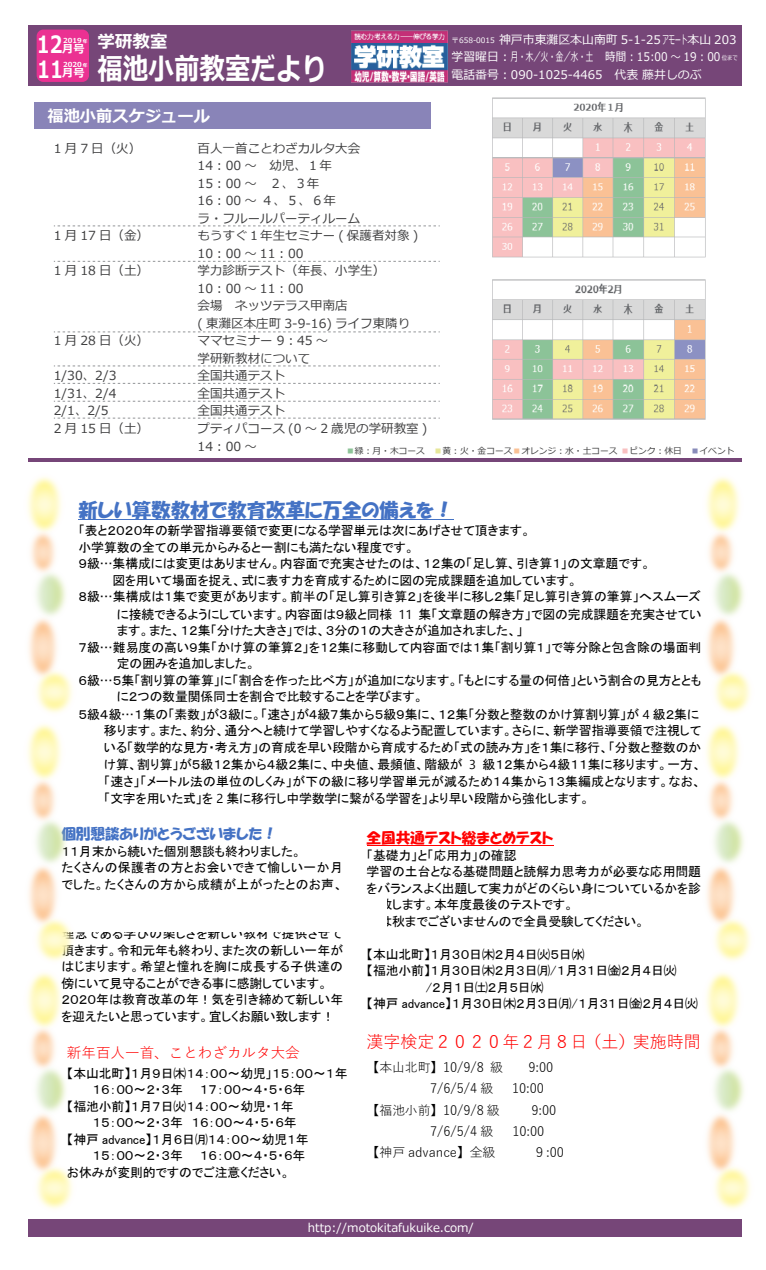
<style>
.page{position:relative;width:766px;height:1270px;background:#fff}
.page>*{position:absolute;margin:0;border:0;box-sizing:border-box;transform-origin:0 0}
.t1{font:700 30px "Meiryo";color:#fff;scale:.85 1}
.t2{font:700 23.75px "Meiryo";color:#fff;scale:.8 1}
.t3{font:19.38px "HGP Soei Kakupoptai";color:#4472c4}
.t4{font:700 17.5px "Meiryo";color:#fff}
.t5{font:17px "Yu Gothic";color:#f00}
.t6{font:700 16.25px "Meiryo";color:#fff}
.t7{font:14.5px "HGP Soei Kakupoptai";color:#4472c4}
.t8{font:14.5px "Yu Gothic";color:#f00}
.t9{font:14.5px "HGP Soei Kakupoptai";color:#f00}
.t10{font:12.88px/16.5px "MS P Gothic";color:#000}
.t11{font:12.88px "Yu Gothic";letter-spacing:-.01em;color:#000}
.t12{font:12.88px/16.5px "MS P Gothic";letter-spacing:.02em;color:#000}
.t13{font:12.88px "MS P Gothic";letter-spacing:-.02em;color:#000}
.t14{font:12.5px/17.5px "Meiryo";color:#3e3e3f}
.t15{font:11.88px/17.5px "Meiryo";color:#fff}
.t16{font:700 11.25px "Meiryo";color:#fff}
.t17{font:8.75px "Meiryo";color:#3e3e3f}
.t18{font:700 6.88px "Meiryo";color:#fff}
.s1{font-size:4.62px}
.s2{font-size:7.5px}
.s3{font-size:6.25px}
.s4{color:#8dc398}
.s5{color:#e7e79a}
.s6{color:#fac195}
.s7{color:#f9c0c1}
.s8{color:#898cba}
</style>
<div class="page">
<hr style="left:366px;top:844px;width:187px;height:1px;background:#f00">
<hr style="left:78px;top:519px;width:375px;height:1px;background:#4472c4">
<img style="left:29px;top:477px;width:31px;height:14px">
<img style="left:27px;top:491px;width:34px;height:39px">
<img style="left:30px;top:530px;width:28px;height:46px">
<img style="left:31px;top:576px;width:35px;height:54px">
<img style="left:28px;top:630px;width:43px;height:53px">
<img style="left:29px;top:683px;width:43px;height:55px">
<img style="left:27px;top:738px;width:34px;height:40px">
<img style="left:30px;top:778px;width:29px;height:46px">
<img style="left:31px;top:824px;width:35px;height:53px">
<img style="left:28px;top:877px;width:43px;height:54px">
<img style="left:30px;top:931px;width:42px;height:55px">
<img style="left:27px;top:986px;width:34px;height:40px">
<img style="left:30px;top:1026px;width:29px;height:46px">
<img style="left:31px;top:1072px;width:35px;height:53px">
<img style="left:28px;top:1125px;width:86px;height:112px">
<img style="left:708px;top:458px;width:34px;height:33px">
<img style="left:706px;top:491px;width:34px;height:39px">
<img style="left:708px;top:530px;width:28px;height:46px">
<img style="left:709px;top:576px;width:35px;height:54px">
<img style="left:706px;top:630px;width:43px;height:53px">
<img style="left:708px;top:683px;width:42px;height:55px">
<img style="left:706px;top:738px;width:34px;height:40px">
<img style="left:708px;top:778px;width:29px;height:46px">
<img style="left:709px;top:824px;width:35px;height:53px">
<img style="left:706px;top:877px;width:43px;height:54px">
<img style="left:708px;top:931px;width:42px;height:55px">
<img style="left:706px;top:986px;width:34px;height:40px">
<img style="left:708px;top:1026px;width:29px;height:46px">
<img style="left:709px;top:1072px;width:35px;height:53px">
<img style="left:672px;top:1125px;width:78px;height:112px">
<div style="left:28px;top:25px;width:713px;height:61px;background:#764678"></div>
<div style="left:37px;top:30px;width:52px;height:52px;background:#eb3192;border-radius:7px"></div>
<img style="left:351px;top:30px;width:96px;height:52px">
<div style="left:35px;top:102px;width:395px;height:26px;background:#8984b8"></div>
<div style="left:28px;top:1218px;width:713px;height:18px;background:#764678"></div>
<hr style="left:28px;top:458px;width:713px;height:4px;background:#764678">
<svg style="left:54px;top:331px;width:385px;height:1px"></svg>
<svg style="left:54px;top:365px;width:385px;height:1px"></svg>
<svg style="left:54px;top:401px;width:385px;height:1px"></svg>
<svg style="left:54px;top:383px;width:385px;height:1px"></svg>
<svg style="left:54px;top:418px;width:385px;height:1px"></svg>
<svg style="left:54px;top:261px;width:385px;height:1px"></svg>
<svg style="left:54px;top:225px;width:385px;height:1px"></svg>
<img style="left:492px;top:97px;width:214px;height:323px">
<h2 class="t2" style="left:37px;top:28px;width:34px">12</h2>
<p class="t18" style="left:63px;top:35px;width:26px">2019 <span class="s1">年</span></p>
<p class="t16" style="left:62px;top:41px;width:24px">月号</p>
<h2 class="t2" style="left:37px;top:52px;width:34px">11</h2>
<p class="t18" style="left:63px;top:59px;width:26px">2020 <span class="s1">年</span></p>
<p class="t16" style="left:62px;top:65px;width:24px">月号</p>
<h3 class="t4" style="left:97px;top:29px;width:71px">学研教室</h3>
<h1 class="t1" style="left:97px;top:48px;width:271px">福池小前教室だより</h1>
<p class="t6" style="left:47px;top:105px;width:164px">福池小前スケジュール</p>
<p class="t15" style="left:451px;top:31px;width:288px"><span class="s2">〒658-0015</span> 神戸市東灘区本山南町 5-1-25 アモート本山 203学習曜日︓月・木／火・金／水・土 時間︓15:00 ～ 19︓00 <span class="s3">位まで</span>電話番号︓090-1025-4465　代表 藤井しのぶ</p>
<p class="t14" style="left:54px;top:140px;width:89px">1 月 7 日（火）</p>
<p class="t14" style="left:197px;top:140px;width:164px">百人一首ことわざカルタ大会<br>14︓00 ～　幼児、１年<br>15︓00 ～　２、３年<br>16︓00 ～ ４、５、６年<br>ラ・フルールパーティルーム</p>
<p class="t14" style="left:54px;top:228px;width:97px">1 月 17 日（金）</p>
<p class="t14" style="left:197px;top:228px;width:222px">もうすぐ１年生セミナー ( 保護者対象 )<br>10︓00 ～ 11︓00</p>
<p class="t14" style="left:54px;top:263px;width:97px">1 月 18 日（土）</p>
<p class="t14" style="left:197px;top:263px;width:214px">学力診断テスト（年長、小学生）<br>10︓00 ～ 11︓00<br>会場　ネッツテラス甲南店<br>( 東灘区本庄町 3-9-16) ライフ東隣り</p>
<p class="t14" style="left:54px;top:333px;width:97px">1 月 28 日（火）</p>
<p class="t14" style="left:197px;top:333px;width:132px">ママセミナー 9︓45 ～学研新教材について</p>
<p class="t14" style="left:54px;top:368px;width:64px">1/30、2/3</p>
<p class="t14" style="left:197px;top:368px;width:89px">全国共通テスト</p>
<p class="t14" style="left:54px;top:385px;width:64px">1/31、2/4</p>
<p class="t14" style="left:197px;top:385px;width:89px">全国共通テスト</p>
<p class="t14" style="left:54px;top:403px;width:56px">2/1、2/5</p>
<p class="t14" style="left:197px;top:403px;width:89px">全国共通テスト</p>
<p class="t14" style="left:54px;top:420px;width:97px">2 月 15 日（土）</p>
<p class="t14" style="left:197px;top:420px;width:231px">プティパコース (0 ～ 2 歳児の学研教室 )<br>14︓00 ～</p>
<p class="t17" style="left:346px;top:444px;width:389px"><span class="s4">■</span>緑︓月・木コース <span class="s5">■</span>黄︓火・金コース<span class="s6">■</span>オレンジ︓水・土コース <span class="s7">■</span>ピンク︓休日　<span class="s8">■</span>イベント</p>
<h3 class="t3" style="left:78px;top:500px;width:376px">新しい算数教材で教育改革に万全の備えを！</h3>
<p class="t10" style="left:78px;top:522px;width:453px">「表と２０２０年の新学習指導要領で変更になる学習単元は次にあげさせて頂きます。</p>
<p class="t10" style="left:78px;top:539px;width:337px">小学算数の全ての単元からみると一割にも満たない程度です。</p>
<p class="t10" style="left:78px;top:555px;width:573px">９級…集構成には変更はありません。内容面で充実させたのは、１２集の「足し算、引き算１」の文章題です。</p>
<p class="t10" style="left:112px;top:572px;width:466px">図を用いて場面を捉え、式に表す力を育成するために図の完成課題を追加しています。</p>
<p class="t10" style="left:78px;top:588px;width:623px">８級…集構成は１集で変更があります。前半の「足し算引き算２」を後半に移し２集「足し算引き算の筆算」へスムーズ</p>
<p class="t10" style="left:117px;top:606px;width:277px">に接続できるようにしています。内容面は９級と同様</p>
<p class="t10" style="left:418px;top:606px;width:284px">集「文章題の解き方」で図の完成課題を充実させてい</p>
<p class="t10" style="left:117px;top:622px;width:407px">ます。また、１２集「分けた大きさ」では、３分の１の大きさが追加されました、」</p>
<p class="t10" style="left:78px;top:639px;width:624px">７級…難易度の高い９集「かけ算の筆算２」を１２集に移動して内容面では１集「割り算１」で等分除と包含除の場面判</p>
<p class="t10" style="left:117px;top:655px;width:140px">定の囲みを追加しました。</p>
<p class="t10" style="left:78px;top:672px;width:624px">６級…５集「割り算の筆算」に「割合を作った比べ方」が追加になります。「もとにする量の何倍」という割合の見方ととも</p>
<p class="t10" style="left:117px;top:688px;width:308px">に２つの数量関係同士を割合で比較することを学びます。</p>
<p class="t10" style="left:78px;top:706px;width:622px">５級４級…１集の「素数」が３級に。「速さ」が４級７集から５級９集に、１２集「分数と整数のかけ算割り算」が ✔ 級２集に</p>
<p class="t10" style="left:104px;top:722px;width:599px">移ります。また、約分、通分へと続けて学習しやすくなるよう配置しています。さらに、新学習指導要領で注視して</p>
<p class="t10" style="left:104px;top:738px;width:598px">いる「数学的な見方・考え方」の育成を早い段階から育成するため「式の読み方」を１集に移行、「分数と整数のか</p>
<p class="t10" style="left:104px;top:756px;width:599px">け算、割り算」が５級１２集から４級２集に、中央値、最頻値、階級が ✓ 級１２集から４級１１集に移ります。一方、</p>
<p class="t10" style="left:104px;top:772px;width:599px">「速さ」「メートル法の単位のしくみ」が下の級に移り学習単元が減るため１４集から１３集編成となります。なお、</p>
<p class="t10" style="left:104px;top:790px;width:487px">「文字を用いた式」を 集に移行し中学数学に繋がる学習を」より早い段階から強化します。</p>
<p class="t7" style="left:61px;top:826px;width:217px">個別懇談ありがとうございました！</p>
<p class="t12" style="left:61px;top:842px;width:283px">１１月末から続いた個別懇談も終わりました。<br>たくさんの保護者の方とお会いできて愉しい一か月でした。たくさんの方から成績が上がったとのお声、</p>
<p class="t10" style="left:61px;top:925px;width:283px">理念である学びの楽しさを新しい教材で提供させて頂きます。令和元年も終わり、また次の新しい一年がはじまります。希望と憧れを胸に成長する子供達の傍にいて見守ることができる事に感謝しています。<br>２０２０年は教育改革の年！気を引き締めて新しい年を迎えたいと思っています。宜しくお願い致します！</p>
<p class="t8" style="left:67px;top:1038px;width:234px">新年百人一首、ことわざカルタ大会</p>
<p class="t10" style="left:92px;top:1064px;width:256px;text-indent:-25px">【本山北町】１月９日㈭１４：００～幼児」１５：００～１年<br>１６：００～２・３年</p>
<p class="t10" style="left:200px;top:1081px;width:107px">１７：００～４・５・６年</p>
<p class="t10" style="left:67px;top:1097px;width:228px">【福池小前】１月７日㈫１４：００～幼児・１年</p>
<p class="t10" style="left:92px;top:1114px;width:206px">１５：００～２・３年 １６：００～４・５・６年</p>
<p class="t10" style="left:67px;top:1130px;width:243px">【神戸 advance】１月６日㈪１４：００～幼児１年</p>
<p class="t10" style="left:92px;top:1147px;width:92px">１５：００～２・３年</p>
<p class="t10" style="left:67px;top:1147px;width:240px;text-indent:133px">１６：００～４・５・６年お休みが変則的ですのでご注意ください。</p>
<p class="t9" style="left:366px;top:830px;width:188px">全国共通テスト総まとめテスト</p>
<p class="t10" style="left:366px;top:846px;width:336px">「基礎力」と「応用力」の確認<br>学習の土台となる基礎問題と読解力思考力が必要な応用問題をバランスよく出題して実力がどのくらい身についているかを診断致します。本年度最後のテストです。<br>次は秋までございませんので全員受験してください。</p>
<p class="t13" style="left:366px;top:947px;width:219px">【本山北町】１月３０日㈭２月４日㈫５日㈬</p>
<p class="t10" style="left:366px;top:962px;width:311px">【福池小前】１月３０日㈭２月３日㈪/１月３１日㈮２月４日㈫</p>
<p class="t10" style="left:425px;top:978px;width:119px">/２月１日㈯２月５日㈬</p>
<p class="t10" style="left:366px;top:995px;width:333px">【神戸 advance】１月３０日㈭２月３日㈪/１月３１日㈮２月４日㈫</p>
<h3 class="t5" style="left:366px;top:1026px;width:335px">漢字検定２０２０年２月８日（土）実施時間</h3>
<p class="t11" style="left:366px;top:1055px;width:138px">【本山北町】10/9/8 級</p>
<p class="t11" style="left:528px;top:1055px;width:26px">9:00</p>
<p class="t11" style="left:430px;top:1076px;width:65px">7/6/5/4 級</p>
<p class="t11" style="left:512px;top:1076px;width:33px">10:00</p>
<p class="t11" style="left:366px;top:1097px;width:135px">【福池小前】10/9/8 級</p>
<p class="t11" style="left:531px;top:1097px;width:26px">9:00</p>
<p class="t11" style="left:430px;top:1118px;width:65px">7/6/5/4 級</p>
<p class="t11" style="left:512px;top:1118px;width:33px">10:00</p>
<p class="t11" style="left:366px;top:1140px;width:130px">【神戸 advance】全級</p>
<p class="t11" style="left:533px;top:1140px;width:32px">９:00</p>
<p class="t15" style="left:308px;top:1219px;width:167px">http://motokitafukuike.com/</p>
</div>
